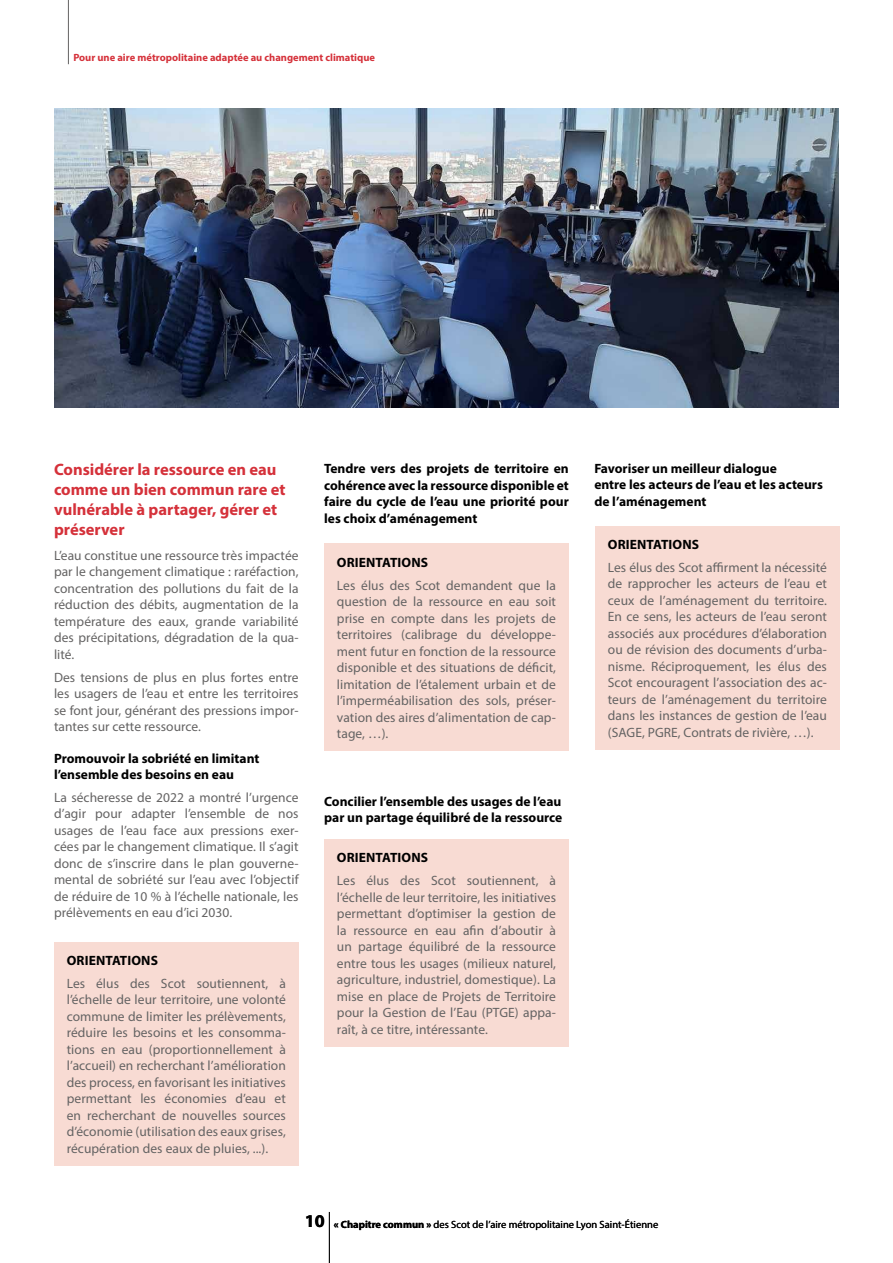
<style>
.page{position:relative;width:893px;height:1263px;background:#fff}
.page>*{position:absolute;margin:0;border:0;box-sizing:border-box;transform-origin:0 0}
.t1{font:700 18px "Myriad Pro";color:#000}
.t2{font:700 16.5px/19.8px "Myriad Pro";color:#d5313a}
.t3{font:13.5px/16.5px "Myriad Pro";letter-spacing:.005em;color:#646363;text-align:justify}
.t4{font:700 13.5px/16.5px "Myriad Pro";color:#000}
.t5{font:10.5px "Myriad Pro";color:#000}
.t6{font:700 10.5px "Myriad Pro";color:#d5313a}
.s1{font-weight:700}
</style>
<div class="page">
<hr style="left:329px;top:1212px;width:1px;height:51px;background:#000">
<hr style="left:68px;top:0;width:1px;height:64px;background:#646363">
<div style="left:54px;top:942px;width:245px;height:223px;background:#f8dbd3"></div>
<div style="left:324px;top:544px;width:245px;height:207px;background:#f8dbd3"></div>
<div style="left:324px;top:839px;width:245px;height:207px;background:#f8dbd3"></div>
<div style="left:595px;top:526px;width:245px;height:223px;background:#f8dbd3"></div>
<img style="left:54px;top:108px;width:785px;height:300px">
<p class="t6" style="left:73px;top:51px;width:303px">Pour une aire métropolitaine adaptée au changement climatique</p>
<p class="t2" style="left:54px;top:459px;width:233px">Considérer la ressource en eau comme un bien commun rare et vulnérable à partager, gérer et préserver</p>
<p class="t3" style="left:54px;top:547px;width:246px">L’eau constitue une ressource très impactée par le changement climatique : raréfaction, concentration des pollutions du fait de la réduction des débits, augmentation de la température des eaux, grande variabilité des précipitations, dégradation de la qua&shy;lité.</p>
<p class="t3" style="left:54px;top:669px;width:246px">Des tensions de plus en plus fortes entre les usagers de l’eau et entre les territoires se font jour, générant des pressions impor&shy;tantes sur cette ressource.</p>
<p class="t4" style="left:54px;top:749px;width:207px">Promouvoir la sobriété en limitant l’ensemble des besoins en eau</p>
<p class="t3" style="left:54px;top:789px;width:246px">La sécheresse de 2022 a montré l’urgence d’agir pour adapter l’ensemble de nos usages de l’eau face aux pressions exer&shy;cées par le changement climatique. Il s’agit donc de s’inscrire dans le plan gouverne&shy;mental de sobriété sur l’eau avec l’objectif de réduire de 10 % à l’échelle nationale, les prélèvements en eau d’ici 2030.</p>
<p class="t4" style="left:67px;top:951px;width:93px">ORIENTATIONS</p>
<p class="t3" style="left:67px;top:975px;width:221px">Les élus des Scot soutiennent, à l’échelle de leur territoire, une volonté commune de limiter les prélèvements, réduire les besoins et les consomma&shy;tions en eau (proportionnellement à l’accueil) en recherchant l’amélioration des process, en favorisant les initiatives permettant les économies d’eau et en recherchant de nouvelles sources d’économie (utilisation des eaux grises, récupération des eaux de pluies, ...).</p>
<p class="t4" style="left:324px;top:460px;width:246px;text-align:justify">Tendre vers des projets de territoire en cohérence avec la ressource disponible et faire du cycle de l’eau une priorité pour les choix d’aménagement</p>
<p class="t4" style="left:337px;top:553px;width:93px">ORIENTATIONS</p>
<p class="t3" style="left:337px;top:576px;width:221px">Les élus des Scot demandent que la question de la ressource en eau soit prise en compte dans les projets de territoires (calibrage du développe&shy;ment futur en fonction de la ressource disponible et des situations de déficit, limitation de l’étalement urbain et de l’imperméabilisation des sols, préser&shy;vation des aires d’alimentation de cap&shy;tage, …).</p>
<p class="t4" style="left:324px;top:793px;width:240px">Concilier l’ensemble des usages de l’eau par un partage équilibré de la ressource</p>
<p class="t4" style="left:337px;top:849px;width:93px">ORIENTATIONS</p>
<p class="t3" style="left:337px;top:872px;width:221px">Les élus des Scot soutiennent, à l’échelle de leur territoire, les initiatives permettant d’optimiser la gestion de la ressource en eau afin d’aboutir à un partage équilibré de la ressource entre tous les usages (milieux naturel, agriculture, industriel, domestique). La mise en place de Projets de Territoire pour la Gestion de l’Eau (PTGE) appa&shy;raît, à ce titre, intéressante.</p>
<p class="t4" style="left:594px;top:460px;width:230px">Favoriser un meilleur dialogue<br>entre les acteurs de l’eau et les acteurs de l’aménagement</p>
<p class="t4" style="left:608px;top:536px;width:93px">ORIENTATIONS</p>
<p class="t3" style="left:608px;top:559px;width:221px">Les élus des Scot affirment la nécessité de rapprocher les acteurs de l’eau et ceux de l’aménagement du territoire.<br>En ce sens, les acteurs de l’eau seront associés aux procédures d’élaboration ou de révision des documents d’urba&shy;nisme. Réciproquement, les élus des Scot encouragent l’association des ac&shy;teurs de l’aménagement du territoire dans les instances de gestion de l’eau (SAGE, PGRE, Contrats de rivière, …).</p>
<h1 class="t1" style="left:305px;top:1209px;width:21px">10</h1>
<p class="t5" style="left:334px;top:1218px;width:326px"><span class="s1">« Chapitre commun »</span> des Scot de l’aire métropolitaine Lyon Saint-Étienne</p>
</div>
